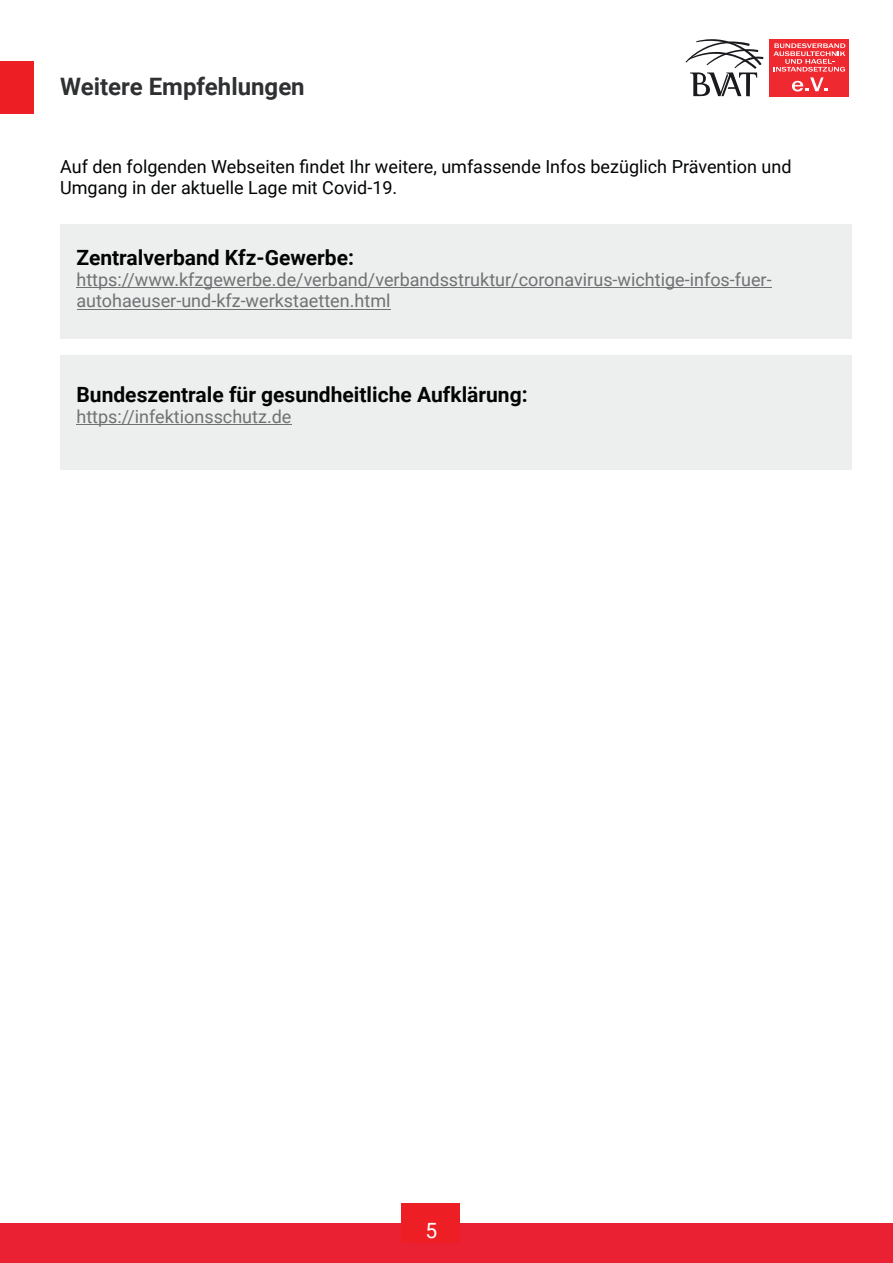
<style>
.page{position:relative;width:893px;height:1263px;background:#fff}
.page>*{position:absolute;margin:0;border:0;box-sizing:border-box;transform-origin:0 0}
.t1{font:700 24px "Roboto";color:#2f3032}
.t2{font:700 21px "Roboto";color:#030505}
.t3{font:21px "Roboto";color:#fff}
.t4{font:18px/21.1px "Roboto";color:#6f7273}
.t5{font:18px/21.1px "Roboto";color:#030505}
</style>
<div class="page">
<div style="left:60px;top:225px;width:792px;height:114px;background:#edeeee"></div>
<div style="left:60px;top:356px;width:792px;height:114px;background:#edeeee"></div>
<div style="left:0;top:1223px;width:893px;height:40px;background:#e92133"></div>
<div style="left:769px;top:39px;width:80px;height:57px;background:#ee2a30"></div>
<svg style="left:773px;top:43px;width:72px;height:48px"></svg>
<svg style="left:686px;top:39px;width:77px;height:57px"></svg>
<div style="left:402px;top:1203px;width:58px;height:39px;background:#ee1f24"></div>
<hr style="left:77px;top:288px;width:695px;height:1px;background:#6f7273">
<hr style="left:77px;top:309px;width:313px;height:1px;background:#6f7273">
<hr style="left:77px;top:424px;width:215px;height:1px;background:#6f7273">
<div style="left:0;top:62px;width:33px;height:52px;background:#ee1f24"></div>
<h1 class="t1" style="left:60px;top:77px;width:246px">Weitere Empfehlungen</h1>
<p class="t5" style="left:60px;top:158px;width:733px">Auf den folgenden Webseiten findet Ihr weitere, umfassende Infos bezüglich Prävention und<br>Umgang in der aktuelle Lage mit Covid-19.</p>
<p class="t2" style="left:77px;top:249px;width:279px">Zentralverband Kfz-Gewerbe:</p>
<p class="t4" style="left:77px;top:271px;width:697px">https://www.kfzgewerbe.de/verband/verbandsstruktur/coronavirus-wichtige-infos-fuer&shy;autohaeuser-und-kfz-werkstaetten.html</p>
<p class="t2" style="left:77px;top:386px;width:453px">Bundeszentrale für gesundheitliche Aufklärung:</p>
<p class="t4" style="left:77px;top:408px;width:217px">https://infektionsschutz.de</p>
<p class="t3" style="left:425px;top:1222px;width:13px">5</p>
</div>
